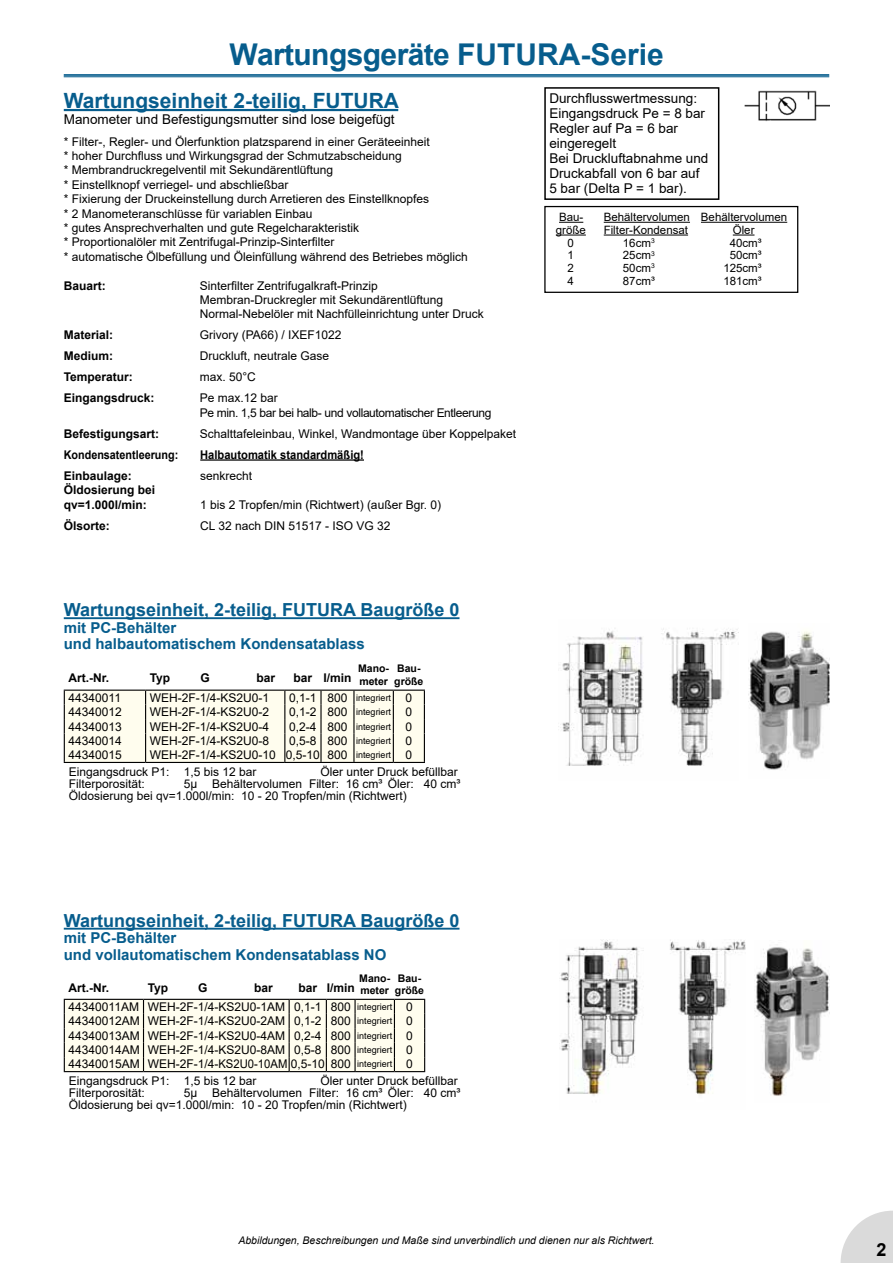
<style>
.page{position:relative;width:893px;height:1263px;background:#fff}
.page>*{position:absolute;margin:0;border:0;box-sizing:border-box;transform-origin:0 0}
.t1{font:700 30px "Arial";letter-spacing:-.02em;color:#075d8d}
.t2{font:700 21px "Arial";color:#075d8d}
.t3{font:700 18px "Arial";color:#075d8d}
.t4{font:700 18px "Arial";color:#000}
.t5{font:700 15px/16.5px "Arial";color:#075d8d}
.t6{font:13.5px/15px "Arial";color:#000}
.t7{font:12px/14.4px "Arial";color:#000}
.t8{font:700 12px/14.4px "Arial";color:#000}
.t9{font:12px/14.4px "Arial";letter-spacing:-.03em;color:#000}
.t10{font:700 12px "Arial";color:#000;scale:.93 1}
.t11{font:700 12px "Arial";color:#000;scale:.9 1}
.t12{font:11.55px "Arial";color:#000}
.t13{font:italic 10.5px "Arial";color:#000}
.t14{font:700 10.5px/12.6px "Arial";color:#000}
.t15{font:9px "Arial";color:#000}
.s1{font-size:12px}
.s2{font-size:9px}
</style>
<div class="page">
<svg style="left:841px;top:1210px;width:52px;height:53px"></svg>
<img style="left:754px;top:944px;width:75px;height:152px">
<img style="left:559px;top:940px;width:187px;height:156px">
<hr style="left:64px;top:928px;width:395px;height:2px;background:#075d8d">
<img style="left:748px;top:631px;width:81px;height:139px">
<img style="left:562px;top:628px;width:177px;height:138px">
<hr style="left:64px;top:617px;width:395px;height:2px;background:#075d8d">
<div style="left:64px;top:999px;width:361px;height:73px;background:#fffdee"></div>
<hr style="left:355px;top:1071px;width:39px;height:1px;background:#000">
<hr style="left:394px;top:1071px;width:31px;height:1px;background:#000">
<hr style="left:285px;top:762px;width:36px;height:1px;background:#000">
<div style="left:64px;top:690px;width:361px;height:72px;background:#fffdee"></div>
<hr style="left:64px;top:762px;width:82px;height:1px;background:#000">
<hr style="left:146px;top:762px;width:139px;height:1px;background:#000">
<hr style="left:321px;top:762px;width:33px;height:1px;background:#000">
<hr style="left:354px;top:762px;width:39px;height:1px;background:#000">
<hr style="left:393px;top:762px;width:32px;height:1px;background:#000">
<hr style="left:200px;top:459px;width:164px;height:2px;background:#000">
<hr style="left:64px;top:109px;width:334px;height:2px;background:#075d8d">
<img style="left:744px;top:90px;width:85px;height:31px">
<hr style="left:64px;top:74px;width:765px;height:1px;background:#075d8d">
<hr style="left:64px;top:75px;width:765px;height:1px;background:#075d8d">
<hr style="left:64px;top:76px;width:765px;height:1px;background:#075d8d">
<div style="left:544px;top:87px;width:175px;height:113px;border:2px solid #000"></div>
<div style="left:544px;top:206px;width:254px;height:87px;border:1px solid #000"></div>
<svg style="left:559px;top:222px;width:24px;height:1px"></svg>
<hr style="left:604px;top:222px;width:86px;height:1px;background:#000">
<hr style="left:701px;top:222px;width:86px;height:1px;background:#000">
<hr style="left:556px;top:235px;width:30px;height:1px;background:#000">
<hr style="left:604px;top:235px;width:84px;height:1px;background:#000">
<svg style="left:733px;top:235px;width:21px;height:1px"></svg>
<h1 class="t1" style="left:229px;top:34px;width:436px">Wartungsgeräte FUTURA-Serie</h1>
<p class="t6" style="left:549px;top:91px;width:161px">Durchflusswertmessung:<br>Eingangsdruck Pe = 8 bar<br>Regler auf Pa = 6 bar eingeregelt<br>Bei Druckluftabnahme und<br>Druckabfall von 6 bar auf<br>5 bar (Delta P = 1 bar).</p>
<p class="t12" style="left:559px;top:209px;width:26px">Bau-</p>
<p class="t12" style="left:604px;top:209px;width:185px">Behältervolumen Behältervolumen</p>
<p class="t12" style="left:556px;top:222px;width:32px">größe</p>
<p class="t12" style="left:604px;top:222px;width:86px">Filter-Kondensat</p>
<p class="t12" style="left:733px;top:222px;width:23px">Öler</p>
<p class="t12" style="left:567px;top:235px;width:8px">0</p>
<p class="t12" style="left:623px;top:235px;width:33px">16cm<sup>3</sup></p>
<p class="t12" style="left:730px;top:235px;width:33px">40cm³</p>
<p class="t12" style="left:567px;top:247px;width:8px">1</p>
<p class="t12" style="left:623px;top:247px;width:33px">25cm<sup>3</sup></p>
<p class="t12" style="left:730px;top:247px;width:33px">50cm³</p>
<p class="t12" style="left:567px;top:260px;width:8px">2</p>
<p class="t12" style="left:623px;top:260px;width:33px">50cm<sup>3</sup></p>
<p class="t12" style="left:723px;top:260px;width:40px">125cm³</p>
<p class="t12" style="left:567px;top:273px;width:8px">4</p>
<p class="t12" style="left:623px;top:273px;width:33px">87cm³</p>
<p class="t12" style="left:723px;top:273px;width:40px">181cm³</p>
<h2 class="t2" style="left:64px;top:86px;width:337px">Wartungseinheit 2-teilig, FUTURA</h2>
<p class="t6" style="left:64px;top:112px;width:332px">Manometer und Befestigungsmutter sind lose beigefügt</p>
<p class="t7" style="left:64px;top:134px;width:406px">* Filter-, Regler- und Ölerfunktion platzsparend in einer Geräteeinheit<br>* hoher Durchfluss und Wirkungsgrad der Schmutzabscheidung<br>* Membrandruckregelventil mit Sekundärentlüftung<br>* Einstellknopf verriegel- und abschließbar<br>* Fixierung der Druckeinstellung durch Arretieren des Einstellknopfes<br>* 2 Manometeranschlüsse für variablen Einbau<br>* gutes Ansprechverhalten und gute Regelcharakteristik<br>* Proportionalöler mit Zentrifugal-Prinzip-Sinterfilter<br>* automatische Ölbefüllung und Öleinfüllung während des Betriebes möglich</p>
<p class="t8" style="left:64px;top:278px;width:43px">Bauart:</p>
<p class="t7" style="left:200px;top:278px;width:286px">Sinterfilter Zentrifugalkraft-Prinzip<br>Membran-Druckregler mit Sekundärentlüftung<br>Normal-Nebelöler mit Nachfülleinrichtung unter Druck</p>
<p class="t8" style="left:64px;top:328px;width:51px">Material:</p>
<p class="t7" style="left:200px;top:328px;width:143px">Grivory (PA66) / IXEF1022</p>
<p class="t8" style="left:64px;top:349px;width:51px">Medium:</p>
<p class="t7" style="left:200px;top:349px;width:131px">Druckluft, neutrale Gase</p>
<p class="t8" style="left:64px;top:370px;width:71px">Temperatur:</p>
<p class="t7" style="left:200px;top:370px;width:58px">max. 50°C</p>
<p class="t8" style="left:64px;top:391px;width:92px">Eingangsdruck:</p>
<p class="t9" style="left:200px;top:391px;width:293px">Pe max.12 bar<br>Pe min. 1,5 bar bei halb- und vollautomatischer Entleerung</p>
<p class="t8" style="left:64px;top:426px;width:97px">Befestigungsart:</p>
<p class="t7" style="left:200px;top:426px;width:318px">Schalttafeleinbau, Winkel, Wandmontage über Koppelpaket</p>
<p class="t11" style="left:64px;top:446px;width:129px">Kondensatentleerung:</p>
<p class="t10" style="left:200px;top:446px;width:178px">Halbautomatik standardmäßig!</p>
<p class="t8" style="left:64px;top:468px;width:70px">Einbaulage:</p>
<p class="t7" style="left:200px;top:468px;width:54px">senkrecht</p>
<p class="t8" style="left:64px;top:483px;width:93px">Öldosierung bei qv=1.000l/min:</p>
<p class="t7" style="left:200px;top:497px;width:242px">1 bis 2 Tropfen/min (Richtwert) (außer Bgr. 0)</p>
<p class="t8" style="left:64px;top:518px;width:48px">Ölsorte:</p>
<p class="t7" style="left:200px;top:518px;width:192px">CL 32 nach DIN 51517 - ISO VG 32</p>
<h3 class="t3" style="left:64px;top:597px;width:397px">Wartungseinheit, 2-teilig, FUTURA Baugröße 0</h3>
<p class="t5" style="left:64px;top:619px;width:302px">mit PC-Behälter<br>und halbautomatischem Kondensatablass</p>
<p class="t8" style="left:69px;top:671px;width:42px">Art.-Nr.</p>
<p class="t8" style="left:150px;top:671px;width:22px">Typ</p>
<p class="t8" style="left:200px;top:671px;width:11px">G</p>
<p class="t8" style="left:256px;top:671px;width:20px">bar</p>
<p class="t8" style="left:294px;top:671px;width:59px">bar I/min</p>
<p class="t14" style="left:358px;top:662px;width:32px">Mano&shy;meter</p>
<p class="t14" style="left:394px;top:662px;width:31px">Bau&shy;größe</p>
<p class="t7" style="left:69px;top:690px;width:54px">44340011</p>
<p class="t7" style="left:150px;top:690px;width:121px">WEH-2F-1/4-KS2U0-1</p>
<p class="t15" style="left:289px;top:691px;width:124px"><span class="s1">0,1-1 800</span> integriert <span class="s1">0</span></p>
<p class="t7" style="left:69px;top:705px;width:55px">44340012</p>
<p class="t7" style="left:150px;top:705px;width:121px">WEH-2F-1/4-KS2U0-2</p>
<p class="t15" style="left:289px;top:706px;width:124px"><span class="s1">0,1-2 800</span> integriert <span class="s1">0</span></p>
<p class="t7" style="left:69px;top:719px;width:55px">44340013</p>
<p class="t7" style="left:150px;top:719px;width:121px">WEH-2F-1/4-KS2U0-4</p>
<p class="t15" style="left:289px;top:720px;width:124px"><span class="s1">0,2-4 800</span> integriert <span class="s1">0</span></p>
<p class="t7" style="left:69px;top:734px;width:55px">44340014</p>
<p class="t7" style="left:150px;top:734px;width:121px">WEH-2F-1/4-KS2U0-8</p>
<p class="t15" style="left:289px;top:735px;width:124px"><span class="s1">0,5-8 800</span> integriert <span class="s1">0</span></p>
<p class="t7" style="left:69px;top:748px;width:55px">44340015</p>
<p class="t7" style="left:150px;top:748px;width:264px">WEH-2F-1/4-KS2U0-10 0,5-10 800 <span class="s2">integriert</span> 0</p>
<p class="t7" style="left:69px;top:764px;width:189px">Eingangsdruck P1: 1,5 bis 12 bar</p>
<p class="t7" style="left:320px;top:764px;width:139px">Öler unter Druck befüllbar</p>
<p class="t7" style="left:69px;top:776px;width:78px">Filterporosität:</p>
<p class="t7" style="left:69px;top:777px;width:393px;line-height:12px;text-indent:115px">5µ Behältervolumen Filter: 16 cm³ Öler: 40 cm³<br>Öldosierung bei qv=1.000l/min: 10 - 20 Tropfen/min (Richtwert)</p>
<h3 class="t3" style="left:64px;top:908px;width:397px">Wartungseinheit, 2-teilig, FUTURA Baugröße 0</h3>
<p class="t5" style="left:64px;top:930px;width:324px">mit PC-Behälter<br>und vollautomatischem Kondensatablass NO</p>
<p class="t8" style="left:69px;top:980px;width:42px">Art.-Nr.</p>
<p class="t8" style="left:148px;top:980px;width:22px">Typ</p>
<p class="t8" style="left:198px;top:980px;width:11px">G</p>
<p class="t8" style="left:254px;top:980px;width:20px">bar</p>
<p class="t8" style="left:298px;top:980px;width:58px">bar I/min</p>
<p class="t14" style="left:359px;top:972px;width:32px">Mano&shy;meter</p>
<p class="t14" style="left:395px;top:972px;width:31px">Bau&shy;größe</p>
<p class="t7" style="left:69px;top:1000px;width:346px;text-align:justify">44340011AM WEH-2F-1/4-KS2U0-1AM 0,1-1 800 <span class="s2">integriert</span> 0<br>44340012AM WEH-2F-1/4-KS2U0-2AM 0,1-2 800 <span class="s2">integriert</span> 0<br>44340013AM WEH-2F-1/4-KS2U0-4AM 0,2-4 800 <span class="s2">integriert</span> 0<br>44340014AM WEH-2F-1/4-KS2U0-8AM 0,5-8 800 <span class="s2">integriert</span> 0<br>44340015AM WEH-2F-1/4-KS2U0-10AM 0,5-10 800 <span class="s2">integriert</span> 0</p>
<p class="t7" style="left:69px;top:1074px;width:189px">Eingangsdruck P1: 1,5 bis 12 bar</p>
<p class="t7" style="left:320px;top:1074px;width:139px">Öler unter Druck befüllbar</p>
<p class="t7" style="left:69px;top:1086px;width:78px">Filterporosität:</p>
<p class="t7" style="left:69px;top:1087px;width:393px;line-height:12px;text-indent:115px">5µ Behältervolumen Filter: 16 cm³ Öler: 40 cm³<br>Öldosierung bei qv=1.000l/min: 10 - 20 Tropfen/min (Richtwert)</p>
<p class="t13" style="left:238px;top:1233px;width:418px">Abbildungen, Beschreibungen und Maße sind unverbindlich und dienen nur als Richtwert.</p>
<h3 class="t4" style="left:877px;top:1237px;width:12px">2</h3>
</div>
